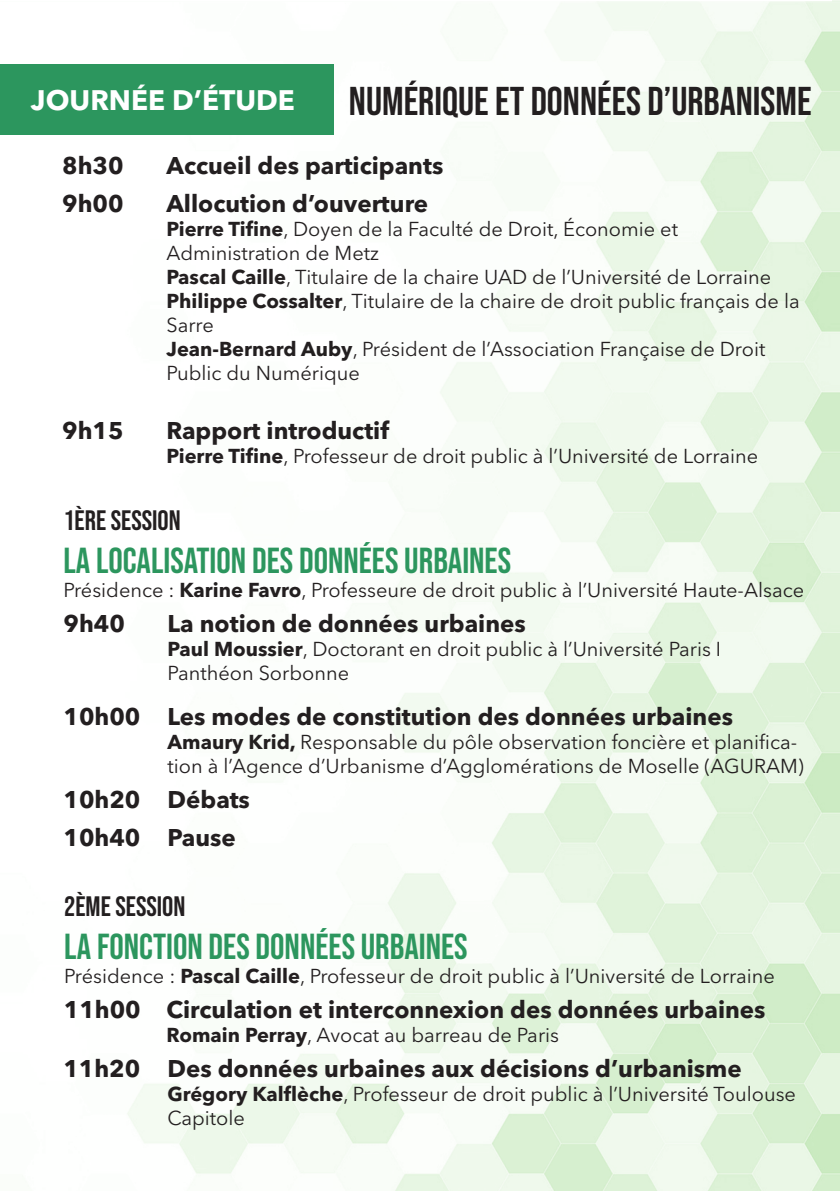
<style>
.page{position:relative;width:840px;height:1191px;background:#fff}
.page>*{position:absolute;margin:0;border:0;box-sizing:border-box;transform-origin:0 0}
.t1{font:40px "Bebas Neue";color:#231f20}
.t2{font:36px "Bebas Neue";color:#2c965e}
.t3{font:28px "Bebas Neue";color:#231f20}
.t4{font:700 28px "Avenir Next LT Pro";color:#fff}
.t5{font:700 24px "Avenir Next LT Pro";color:#231f20}
.t6{font:20px/24px "Avenir Next LT Pro";color:#231f20}
.s1{font-weight:700}
</style>
<div class="page">
<img style="left:0;top:1px;width:839px;height:1190px">
<div style="left:0;top:65px;width:333px;height:70px;background:#2c965e"></div>
<p class="t4" style="left:31px;top:83px;width:265px">JOURNÉE D’ÉTUDE</p>
<p class="t1" style="left:349px;top:78px;width:464px">NUMÉRIQUE ET DONNÉES D’URBANISME</p>
<p class="t5" style="left:62px;top:151px;width:63px">8h30</p>
<p class="t5" style="left:166px;top:151px;width:278px">Accueil des participants</p>
<p class="t5" style="left:62px;top:189px;width:63px">9h00</p>
<p class="t5" style="left:166px;top:189px;width:263px">Allocution d’ouverture</p>
<p class="t6" style="left:166px;top:217px;width:513px"><span class="s1">Pierre Tifine</span>, Doyen de la Faculté de Droit, Économie et<br>Administration de Metz</p>
<p class="t6" style="left:166px;top:265px;width:606px"><span class="s1">Pascal Caille</span>, Titulaire de la chaire UAD de l’Université de Lorraine</p>
<p class="t6" style="left:166px;top:289px;width:634px"><span class="s1">Philippe Cossalter</span>, Titulaire de la chaire de droit public français de la<br>Sarre</p>
<p class="t6" style="left:166px;top:337px;width:600px"><span class="s1">Jean-Bernard Auby</span>, Président de l’Association Française de Droit<br>Public du Numérique</p>
<p class="t5" style="left:62px;top:416px;width:63px">9h15</p>
<p class="t5" style="left:166px;top:416px;width:224px">Rapport introductif</p>
<p class="t6" style="left:166px;top:444px;width:593px"><span class="s1">Pierre Tifine</span>, Professeur de droit public à l’Université de Lorraine</p>
<p class="t3" style="left:63px;top:504px;width:119px">1ÈRE SESSION</p>
<p class="t2" style="left:63px;top:540px;width:449px">LA LOCALISATION DES DONNÉES URBAINES</p>
<p class="t6" style="left:63px;top:578px;width:741px">Présidence : <span class="s1">Karine Favro</span>, Professeure de droit public à l’Université Haute-Alsace</p>
<p class="t5" style="left:63px;top:609px;width:63px">9h40</p>
<p class="t5" style="left:167px;top:609px;width:359px">La notion de données urbaines</p>
<p class="t6" style="left:167px;top:637px;width:554px"><span class="s1">Paul Moussier</span>, Doctorant en droit public à l’Université Paris I<br>Panthéon Sorbonne</p>
<p class="t5" style="left:63px;top:701px;width:78px">10h00</p>
<p class="t5" style="left:167px;top:701px;width:566px">Les modes de constitution des données urbaines</p>
<p class="t6" style="left:167px;top:730px;width:637px"><span class="s1">Amaury Krid,</span> Responsable du pôle observation foncière et planifica&shy;tion à l’Agence d’Urbanisme d’Agglomérations de Moselle (AGURAM)</p>
<p class="t5" style="left:63px;top:785px;width:78px">10h20</p>
<p class="t5" style="left:167px;top:785px;width:84px">Débats</p>
<p class="t5" style="left:63px;top:823px;width:78px">10h40</p>
<p class="t5" style="left:167px;top:823px;width:70px">Pause</p>
<p class="t3" style="left:64px;top:890px;width:123px">2ÈME SESSION</p>
<p class="t2" style="left:64px;top:926px;width:405px">LA FONCTION DES DONNÉES URBAINES</p>
<p class="t6" style="left:64px;top:963px;width:711px">Présidence : <span class="s1">Pascal Caille</span>, Professeur de droit public à l’Université de Lorraine</p>
<p class="t5" style="left:64px;top:995px;width:78px">11h00</p>
<p class="t5" style="left:166px;top:995px;width:600px">Circulation et interconnexion des données urbaines</p>
<p class="t6" style="left:166px;top:1023px;width:394px"><span class="s1">Romain Perray</span>, Avocat au barreau de Paris</p>
<p class="t5" style="left:63px;top:1054px;width:78px">11h20</p>
<p class="t5" style="left:167px;top:1054px;width:575px">Des données urbaines aux décisions d’urbanisme</p>
<p class="t6" style="left:167px;top:1082px;width:629px"><span class="s1">Grégory Kalflèche</span>, Professeur de droit public à l’Université Toulouse<br>Capitole</p>
</div>
